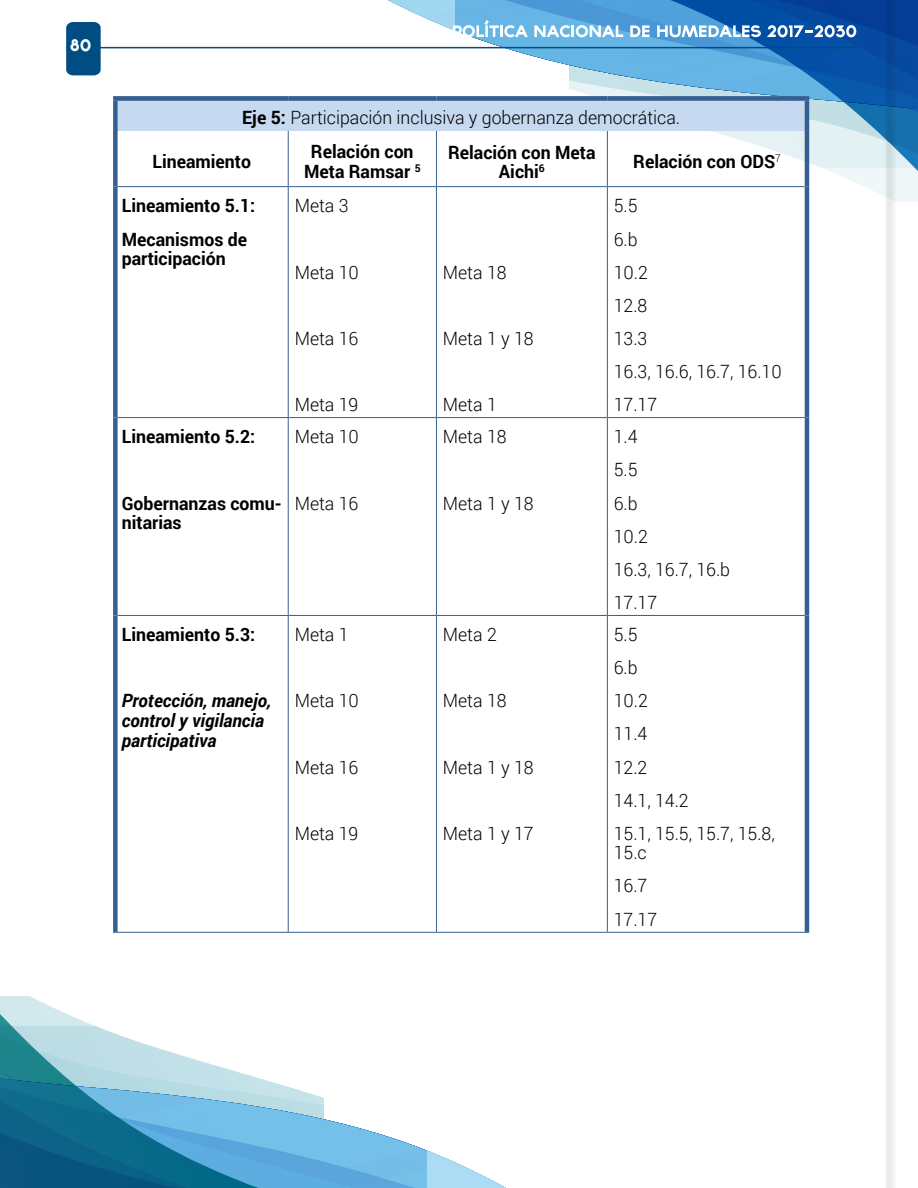
<style>
.page{position:relative;width:918px;height:1188px;background:#fff}
.page>*{position:absolute;margin:0;border:0;box-sizing:border-box;transform-origin:0 0}
.t1{font:300 18.3px/33px "Roboto";color:#000}
.t2{font:700 18.3px/19.8px "Roboto";color:#000;text-align:center}
.t3{font:italic 700 18.3px/19.8px "Roboto";color:#000}
.t4{font:800 15px "TYPOGRAPHPRO";color:#fff}
.s1{font-weight:700}
</style>
<div class="page">
<svg style="left:300px;top:0;width:269px;height:167px"></svg>
<svg style="left:569px;top:0;width:349px;height:201px"></svg>
<svg style="left:324px;top:1119px;width:182px;height:69px"></svg>
<svg style="left:0;top:996px;width:324px;height:192px"></svg>
<svg style="left:883px;top:0;width:14px;height:1188px"></svg>
<svg style="left:453px;top:20px;width:75px;height:17px"></svg>
<svg style="left:534px;top:25px;width:89px;height:12px"></svg>
<svg style="left:630px;top:25px;width:20px;height:12px"></svg>
<svg style="left:657px;top:25px;width:104px;height:12px"></svg>
<svg style="left:767px;top:25px;width:89px;height:12px"></svg>
<hr style="left:66px;top:47px;width:790px;height:1px;background:#004d84">
<svg style="left:66px;top:22px;width:35px;height:53px;background:#075287"></svg>
<div style="left:115px;top:98px;width:692px;height:33px;background:#c6d9f1"></div>
<div style="left:113px;top:96px;width:175px;height:5px;background:#365f91"></div>
<div style="left:288px;top:96px;width:148px;height:5px;background:#365f91"></div>
<div style="left:436px;top:96px;width:171px;height:5px;background:#365f91"></div>
<div style="left:607px;top:96px;width:202px;height:5px;background:#365f91"></div>
<div style="left:113px;top:101px;width:5px;height:30px;background:#365f91"></div>
<hr style="left:805px;top:101px;width:4px;height:30px;background:#365f91">
<div style="left:113px;top:131px;width:5px;height:56px;background:#365f91"></div>
<hr style="left:805px;top:131px;width:4px;height:56px;background:#365f91">
<div style="left:113px;top:187px;width:5px;height:231px;background:#365f91"></div>
<hr style="left:805px;top:187px;width:4px;height:231px;background:#365f91">
<div style="left:113px;top:418px;width:5px;height:197px;background:#365f91"></div>
<hr style="left:805px;top:418px;width:4px;height:197px;background:#365f91">
<div style="left:113px;top:615px;width:5px;height:317px;background:#365f91"></div>
<hr style="left:805px;top:615px;width:4px;height:317px;background:#365f91">
<hr style="left:288px;top:131px;width:1px;height:55px;background:#365f91">
<hr style="left:436px;top:131px;width:1px;height:55px;background:#365f91">
<hr style="left:607px;top:131px;width:1px;height:55px;background:#365f91">
<hr style="left:288px;top:187px;width:1px;height:230px;background:#365f91">
<hr style="left:436px;top:187px;width:1px;height:230px;background:#365f91">
<hr style="left:607px;top:187px;width:1px;height:230px;background:#365f91">
<hr style="left:288px;top:418px;width:1px;height:197px;background:#365f91">
<hr style="left:436px;top:418px;width:1px;height:197px;background:#365f91">
<hr style="left:607px;top:418px;width:1px;height:197px;background:#365f91">
<hr style="left:288px;top:616px;width:1px;height:316px;background:#365f91">
<hr style="left:436px;top:616px;width:1px;height:316px;background:#365f91">
<hr style="left:607px;top:616px;width:1px;height:316px;background:#365f91">
<hr style="left:118px;top:186px;width:170px;height:1px;background:#365f91">
<hr style="left:288px;top:186px;width:148px;height:1px;background:#365f91">
<hr style="left:436px;top:186px;width:171px;height:1px;background:#365f91">
<hr style="left:607px;top:186px;width:198px;height:1px;background:#365f91">
<hr style="left:118px;top:417px;width:170px;height:1px;background:#365f91">
<hr style="left:288px;top:417px;width:148px;height:1px;background:#365f91">
<hr style="left:436px;top:417px;width:171px;height:1px;background:#365f91">
<hr style="left:607px;top:417px;width:198px;height:1px;background:#365f91">
<hr style="left:118px;top:615px;width:170px;height:1px;background:#365f91">
<hr style="left:288px;top:615px;width:148px;height:1px;background:#365f91">
<hr style="left:436px;top:615px;width:171px;height:1px;background:#365f91">
<hr style="left:607px;top:615px;width:198px;height:1px;background:#365f91">
<hr style="left:113px;top:932px;width:175px;height:1px;background:#365f91">
<hr style="left:288px;top:932px;width:148px;height:1px;background:#365f91">
<hr style="left:436px;top:932px;width:171px;height:1px;background:#365f91">
<hr style="left:607px;top:932px;width:202px;height:1px;background:#365f91">
<p class="t4" style="left:70px;top:33px;width:23px">80</p>
<p class="t1" style="left:242px;top:101px;width:440px"><span class="s1">Eje 5:</span> Participación inclusiva y gobernanza democrática.</p>
<p class="t2" style="left:152px;top:151px;width:100px">Lineamiento</p>
<p class="t2" style="left:304px;top:141px;width:118px">Relación con<br>Meta Ramsar <sup>5</sup></p>
<p class="t2" style="left:448px;top:141px;width:149px">Relación con Meta<br>Aichi<sup>6</sup></p>
<p class="t2" style="left:633px;top:151px;width:149px">Relación con ODS<sup>7</sup></p>
<p class="t2" style="left:122px;top:189px;width:135px;line-height:33px;text-align:left">Lineamiento 5.1:<br>Mecanismos de</p>
<p class="t2" style="left:122px;top:248px;width:106px">participación</p>
<p class="t1" style="left:295px;top:189px;width:55px">Meta 3</p>
<p class="t1" style="left:614px;top:189px;width:169px">5.5<br>6.b<br>10.2<br>12.8<br>13.3<br>16.3, 16.6, 16.7, 16.10<br>17.17</p>
<p class="t1" style="left:295px;top:255px;width:66px">Meta 10</p>
<p class="t1" style="left:443px;top:255px;width:65px">Meta 18</p>
<p class="t1" style="left:295px;top:321px;width:65px">Meta 16</p>
<p class="t1" style="left:443px;top:321px;width:92px">Meta 1 y 18</p>
<p class="t1" style="left:295px;top:387px;width:65px">Meta 19</p>
<p class="t1" style="left:443px;top:387px;width:55px">Meta 1</p>
<p class="t2" style="left:122px;top:426px;width:135px">Lineamiento 5.2:</p>
<p class="t1" style="left:295px;top:420px;width:66px">Meta 10</p>
<p class="t2" style="left:122px;top:492px;width:162px;text-align:left">Gobernanzas comu&shy;nitarias</p>
<p class="t1" style="left:295px;top:486px;width:65px">Meta 16</p>
<p class="t1" style="left:443px;top:420px;width:65px">Meta 18</p>
<p class="t1" style="left:443px;top:486px;width:92px">Meta 1 y 18</p>
<p class="t1" style="left:614px;top:420px;width:118px">1.4<br>5.5<br>6.b<br>10.2<br>16.3, 16.7, 16.b<br>17.17</p>
<p class="t2" style="left:122px;top:624px;width:135px">Lineamiento 5.3:</p>
<p class="t3" style="left:122px;top:690px;width:151px">Protección, manejo, control y vigilancia participativa</p>
<p class="t1" style="left:295px;top:618px;width:55px">Meta 1</p>
<p class="t1" style="left:295px;top:684px;width:66px">Meta 10</p>
<p class="t1" style="left:295px;top:750px;width:65px">Meta 16</p>
<p class="t1" style="left:295px;top:816px;width:65px">Meta 19</p>
<p class="t1" style="left:443px;top:618px;width:55px">Meta 2</p>
<p class="t1" style="left:443px;top:684px;width:65px">Meta 18</p>
<p class="t1" style="left:443px;top:750px;width:92px">Meta 1 y 18</p>
<p class="t1" style="left:443px;top:816px;width:92px">Meta 1 y 17</p>
<p class="t1" style="left:614px;top:618px;width:162px">5.5<br>6.b<br>10.2<br>11.4<br>12.2<br>14.1, 14.2<br>15.1, 15.5, 15.7, 15.8,</p>
<p class="t1" style="left:614px;top:836px;width:45px">15.c<br>16.7<br>17.17</p>
</div>
